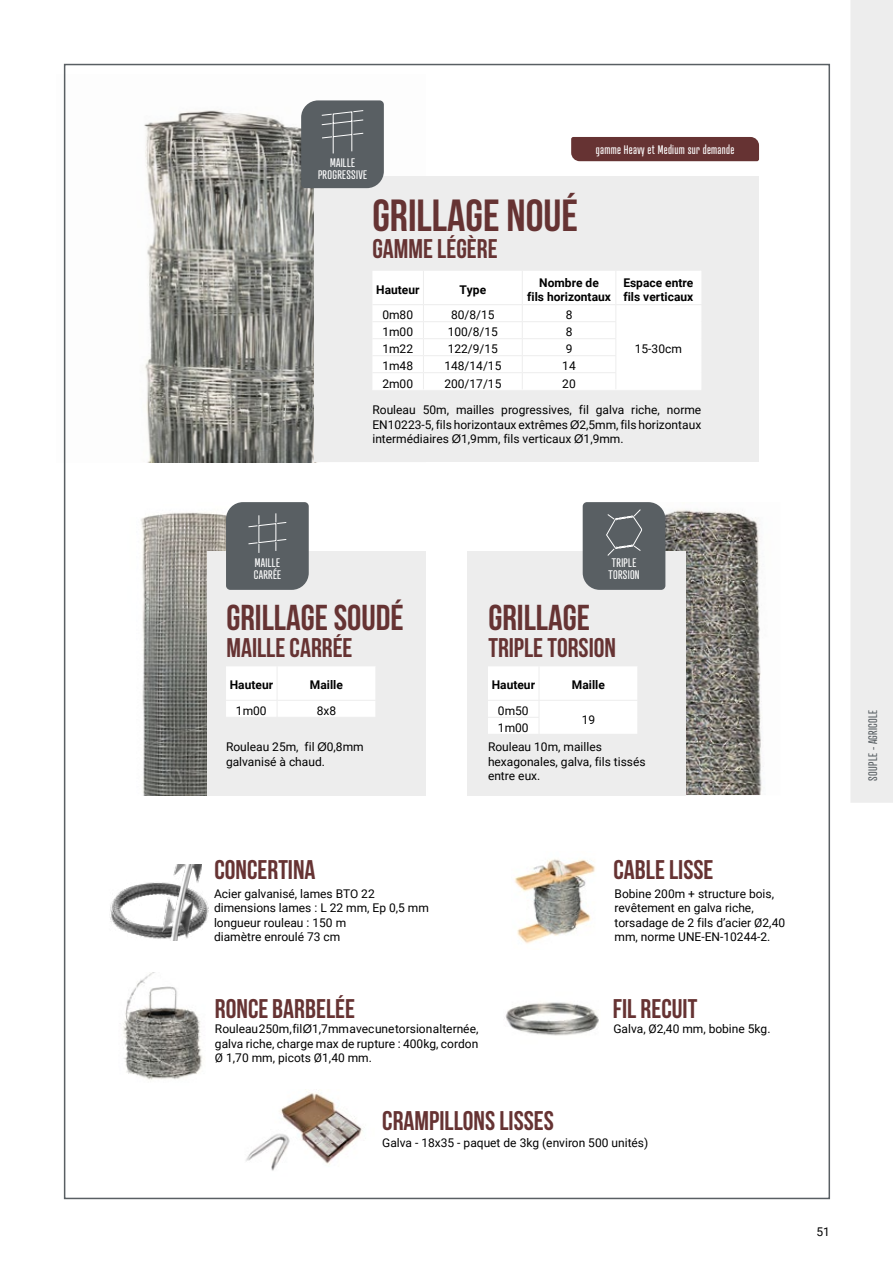
<style>
.page{position:relative;width:893px;height:1263px;background:#fff}
.page>*{position:absolute;margin:0;border:0;box-sizing:border-box;transform-origin:0 0}
.t1{font:700 45px "Bebas Neue";color:#633}
.t2{font:700 36px "Bebas Neue";color:#633}
.t3{font:700 27px "Bebas Neue";color:#633}
.t4{font:12px/14.4px "Roboto";color:#000}
.t5{font:700 12px/14.4px "Roboto";color:#000;text-align:center}
.t6{font:12px/12px "Atrament";letter-spacing:.025em;color:#fff}
.t7{font:12px "Atrament";letter-spacing:.025em;color:#595f63}
.s1{font-family:"Arial"}
</style>
<div class="page">
<div style="left:851px;top:0;width:42px;height:803px;background:#ededed"></div>
<img style="left:141px;top:512px;width:85px;height:283px">
<img style="left:665px;top:509px;width:97px;height:286px">
<img style="left:63px;top:74px;width:362px;height:388px">
<div style="left:571px;top:137px;width:188px;height:24px;background:#633"></div>
<div style="left:315px;top:177px;width:444px;height:285px;background:#ededed"></div>
<div style="left:207px;top:551px;width:219px;height:244px;background:#ededed"></div>
<div style="left:468px;top:551px;width:218px;height:244px;background:#ededed"></div>
<hr style="left:701px;top:271px;width:1px;height:33px;background:#fff">
<div style="left:372px;top:271px;width:329px;height:119px;background:#fff"></div>
<div style="left:226px;top:666px;width:149px;height:51px;background:#fff"></div>
<div style="left:488px;top:666px;width:149px;height:68px;background:#fff"></div>
<img style="left:514px;top:859px;width:81px;height:85px">
<img style="left:279px;top:1089px;width:84px;height:75px">
<img style="left:123px;top:972px;width:79px;height:108px">
<svg style="left:226px;top:502px;width:83px;height:88px;background:#5f6569"></svg>
<svg style="left:583px;top:502px;width:82px;height:88px;background:#5f6569"></svg>
<svg style="left:301px;top:100px;width:83px;height:88px;background:#61666a"></svg>
<img style="left:505px;top:1002px;width:94px;height:34px">
<img style="left:110px;top:882px;width:99px;height:59px">
<img style="left:149px;top:864px;width:53px;height:76px">
<img style="left:246px;top:1130px;width:49px;height:41px">
<p class="t6" style="left:318px;top:157px;width:50px;text-align:center">MAILLE<br>PROGRESSIVE</p>
<h1 class="t1" style="left:372px;top:191px;width:207px">GRILLAGE NOUÉ</h1>
<h3 class="t3" style="left:372px;top:234px;width:127px">GAMME LÉGÈRE</h3>
<p class="t6" style="left:596px;top:143px;width:140px">gamme Heavy et Medium sur demande</p>
<p class="t5" style="left:376px;top:282px;width:45px">Hauteur</p>
<p class="t5" style="left:460px;top:282px;width:28px">Type</p>
<p class="t5" style="left:527px;top:275px;width:85px">Nombre de<br>fils horizontaux</p>
<p class="t5" style="left:623px;top:275px;width:71px;text-align:left">Espace entre fils verticaux</p>
<p class="t4" style="left:382px;top:308px;width:32px">0m80</p>
<p class="t4" style="left:451px;top:308px;width:45px">80/8/15</p>
<p class="t4" style="left:566px;top:308px;width:8px">8</p>
<p class="t4" style="left:635px;top:342px;width:49px">15-30cm</p>
<p class="t4" style="left:382px;top:325px;width:32px">1m00</p>
<p class="t4" style="left:448px;top:325px;width:52px">100/8/15</p>
<p class="t4" style="left:566px;top:325px;width:8px">8</p>
<p class="t4" style="left:382px;top:342px;width:32px">1m22</p>
<p class="t4" style="left:448px;top:342px;width:52px">122/9/15</p>
<p class="t4" style="left:566px;top:342px;width:8px">9</p>
<p class="t4" style="left:382px;top:359px;width:32px">1m48</p>
<p class="t4" style="left:444px;top:359px;width:59px">148/14/15</p>
<p class="t4" style="left:562px;top:359px;width:15px">14</p>
<p class="t4" style="left:382px;top:376px;width:32px">2m00</p>
<p class="t4" style="left:444px;top:376px;width:59px">200/17/15</p>
<p class="t4" style="left:562px;top:376px;width:15px">20</p>
<p class="t4" style="left:372px;top:402px;width:330px;text-align:justify">Rouleau 50m, mailles progressives, fil galva riche, norme EN10223-5, fils horizontaux extrêmes <span class="s1">Ø</span>2,5mm, fils horizontaux intermédiaires <span class="s1">Ø</span>1,9mm, fils verticaux <span class="s1">Ø</span>1,9mm.</p>
<p class="t6" style="left:254px;top:556px;width:29px">MAILLE<br>CARRÉE</p>
<h2 class="t2" style="left:226px;top:598px;width:179px">GRILLAGE SOUDÉ</h2>
<h3 class="t3" style="left:226px;top:633px;width:128px">MAILLE CARRÉE</h3>
<p class="t5" style="left:230px;top:677px;width:45px">Hauteur</p>
<p class="t5" style="left:310px;top:677px;width:34px">Maille</p>
<p class="t4" style="left:236px;top:703px;width:32px">1m00</p>
<p class="t4" style="left:317px;top:703px;width:21px">8x8</p>
<p class="t6" style="left:608px;top:556px;width:33px">TRIPLE<br>TORSION</p>
<h2 class="t2" style="left:488px;top:598px;width:103px">GRILLAGE</h2>
<h3 class="t3" style="left:488px;top:633px;width:129px">TRIPLE TORSION</h3>
<p class="t5" style="left:492px;top:677px;width:45px">Hauteur</p>
<p class="t5" style="left:572px;top:677px;width:34px">Maille</p>
<p class="t4" style="left:498px;top:703px;width:32px">0m50</p>
<p class="t4" style="left:582px;top:712px;width:15px">19</p>
<p class="t4" style="left:498px;top:720px;width:32px">1m00</p>
<p class="t4" style="left:226px;top:739px;width:139px">Rouleau 25m, fil <span class="s1">Ø</span>0,8mm galvanisé à chaud.</p>
<p class="t4" style="left:488px;top:739px;width:159px">Rouleau 10m, mailles hexagonales, galva, fils tissés entre eux.</p>
<h3 class="t3" style="left:214px;top:855px;width:103px">CONCERTINA</h3>
<p class="t4" style="left:214px;top:886px;width:216px">Acier galvanisé, lames BTO 22 dimensions lames : L 22 mm, Ep 0,5 mm longueur rouleau : 150 m<br>diamètre enroulé 73 cm</p>
<h3 class="t3" style="left:215px;top:994px;width:142px">RONCE BARBELÉE</h3>
<p class="t4" style="left:215px;top:1021px;width:265px;text-align:justify">Rouleau 250m, fil <span class="s1">Ø</span>1,7mm avec une torsion alternée, galva riche, charge max de rupture : 400kg, cordon Ø 1,70 mm, picots Ø1,40 mm.</p>
<h3 class="t3" style="left:613px;top:855px;width:102px">CABLE LISSE</h3>
<p class="t4" style="left:615px;top:886px;width:172px">Bobine 200m + structure bois, revêtement en galva riche, torsadage de 2 fils d’acier Ø2,40 mm, norme UNE-EN-10244-2.</p>
<h3 class="t3" style="left:613px;top:994px;width:86px">FIL RECUIT</h3>
<p class="t4" style="left:613px;top:1021px;width:159px">Galva, Ø2,40 mm, bobine 5kg.</p>
<h3 class="t3" style="left:382px;top:1105px;width:173px">CRAMPILLONS LISSES</h3>
<p class="t4" style="left:382px;top:1134px;width:268px">Galva - 18x35 - paquet de 3kg (environ 500 unités)</p>
<p class="t4" style="left:817px;top:1224px;width:15px">51</p>
<p class="t7" style="left:865px;top:781px;width:72px;rotate:-90deg">SOUPLE - AGRICOLE</p>
</div>
